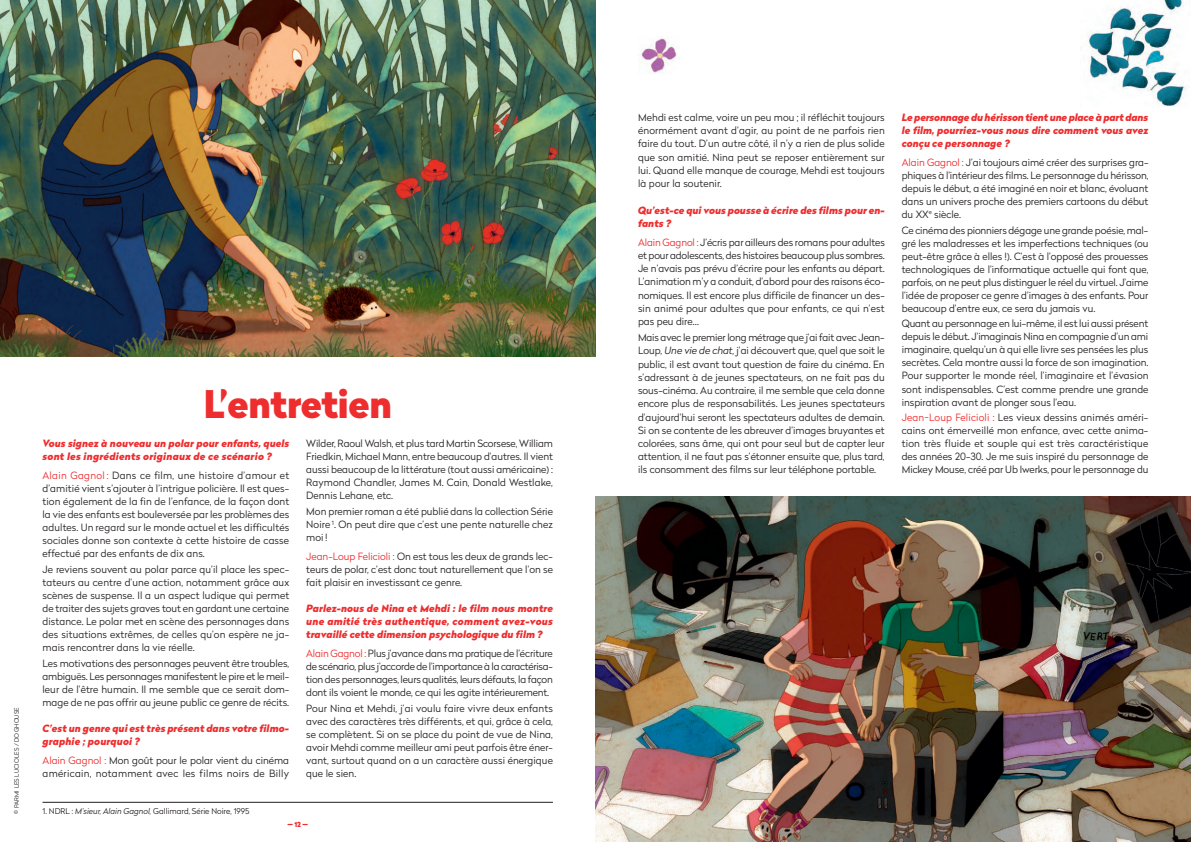
<style>
.page{position:relative;width:1191px;height:842px;background:#fff}
.page>*{position:absolute;margin:0;border:0;box-sizing:border-box;transform-origin:0 0}
.t1{font:900 38px "Radikal";letter-spacing:-.02em;color:#ee2d2e}
.t2{font:300 10px/13px "Radikal";color:#231f20;text-align:justify}
.t3{font:italic 900 10px/13px "Radikal";color:#ee2d2e}
.t4{font:300 10px/13px "Radikal";letter-spacing:.02em;color:#231f20}
.t5{font:300 8px "Radikal";color:#231f20}
.t6{font:900 7px "Radikal";color:#ee2d2e}
.t7{font:300 6px "Radikal";letter-spacing:.02em;color:#231f20}
.s1{color:#ee2d2e}
.s2{font-style:italic}
</style>
<div class="page">
<img style="left:0;top:0;width:595px;height:357px">
<img style="left:595px;top:496px;width:596px;height:346px">
<img style="left:1089px;top:0;width:97px;height:106px">
<hr style="left:43px;top:802px;width:510px;height:1px;background:#231f20">
<img style="left:638px;top:38px;width:39px;height:35px">
<p class="t7" style="left:12px;top:814px;width:108px;rotate:-90deg">© PARMI LES LUCIOLES / DOGHOUSE</p>
<h1 class="t1" style="left:203px;top:376px;width:190px">L’entretien</h1>
<p class="t3" style="left:43px;top:437px;width:248px">Vous signez à nouveau un polar pour enfants, quels sont les ingrédients originaux de ce scénario ?</p>
<p class="t2" style="left:43px;top:468px;width:248px"><span class="s1">Alain Gagnol :</span> Dans ce film, une histoire d’amour et d’amitié vient s’ajouter à l’intrigue policière. Il est ques&shy;tion également de la fin de l’enfance, de la façon dont la vie des enfants est bouleversée par les problèmes des adultes. Un regard sur le monde actuel et les difficultés sociales donne son contexte à cette histoire de casse effectué par des enfants de dix ans.</p>
<p class="t2" style="left:43px;top:562px;width:248px">Je reviens souvent au polar parce qu’il place les spec&shy;tateurs au centre d’une action, notamment grâce aux scènes de suspense. Il a un aspect ludique qui permet de traiter des sujets graves tout en gardant une certaine distance. Le polar met en scène des personnages dans des situations extrêmes, de celles qu’on espère ne ja&shy;mais rencontrer dans la vie réelle.</p>
<p class="t2" style="left:43px;top:656px;width:248px">Les motivations des personnages peuvent être troubles, ambiguës. Les personnages manifestent le pire et le meil&shy;leur de l’être humain. Il me semble que ce serait dom&shy;mage de ne pas offrir au jeune public ce genre de récits.</p>
<p class="t3" style="left:43px;top:722px;width:248px">C’est un genre qui est très présent dans votre filmo&shy;graphie ; pourquoi ?</p>
<p class="t4" style="left:43px;top:753px;width:248px"><span class="s1">Alain Gagnol :</span> Mon goût pour le polar vient du cinéma américain, notamment avec les films noirs de Billy</p>
<p class="t5" style="left:43px;top:805px;width:208px">1. NDRL : <span class="s2">M’sieur, Alain Gagnol,</span> Gallimard, Série Noire, 1995</p>
<p class="t2" style="left:306px;top:437px;width:248px">Wilder, Raoul Walsh, et plus tard Martin Scorsese, William Friedkin, Michael Mann, entre beaucoup d’autres. Il vient aussi beaucoup de la littérature (tout aussi américaine) :<br>Raymond Chandler, James M. Cain, Donald Westlake, Dennis Lehane, etc.</p>
<p class="t2" style="left:306px;top:505px;width:248px">Mon premier roman a été publié dans la collection Série Noire <sup>1</sup>. On peut dire que c’est une pente naturelle chez moi !</p>
<p class="t2" style="left:306px;top:549px;width:248px"><span class="s1">Jean-Loup Felicioli :</span> On est tous les deux de grands lec&shy;teurs de polar, c’est donc tout naturellement que l’on se fait plaisir en investissant ce genre.</p>
<p class="t3" style="left:306px;top:602px;width:248px;text-align:justify">Parlez-nous de Nina et Mehdi : le film nous montre une amitié très authentique, comment avez-vous travaillé cette dimension psychologique du film ?</p>
<p class="t2" style="left:306px;top:646px;width:248px"><span class="s1">Alain Gagnol :</span> Plus j’avance dans ma pratique de l’écriture de scénario, plus j’accorde de l’importance à la caractérisa&shy;tion des personnages, leurs qualités, leurs défauts, la façon dont ils voient le monde, ce qui les agite intérieurement.</p>
<p class="t2" style="left:306px;top:701px;width:248px">Pour Nina et Mehdi, j’ai voulu faire vivre deux enfants avec des caractères très différents, et qui, grâce à cela, se complètent. Si on se place du point de vue de Nina, avoir Mehdi comme meilleur ami peut parfois être éner&shy;vant, surtout quand on a un caractère aussi énergique que le sien.</p>
<p class="t6" style="left:287px;top:819px;width:22px">— 12 —</p>
<p class="t2" style="left:638px;top:110px;width:248px">Mehdi est calme, voire un peu mou ; il réfléchit toujours énormément avant d’agir, au point de ne parfois rien faire du tout. D’un autre côté, il n’y a rien de plus solide que son amitié. Nina peut se reposer entièrement sur lui. Quand elle manque de courage, Mehdi est toujours là pour la soutenir.</p>
<p class="t3" style="left:638px;top:203px;width:248px">Qu’est-ce qui vous pousse à écrire des films pour en&shy;fants ?</p>
<p class="t2" style="left:638px;top:235px;width:248px"><span class="s1">Alain Gagnol :</span> J’écris par ailleurs des romans pour adultes et pour adolescents, des histoires beaucoup plus sombres.<br>Je n’avais pas prévu d’écrire pour les enfants au départ.<br>L’animation m’y a conduit, d’abord pour des raisons éco&shy;nomiques. Il est encore plus difficile de financer un des&shy;sin animé pour adultes que pour enfants, ce qui n’est pas peu dire…</p>
<p class="t2" style="left:638px;top:331px;width:248px">Mais avec le premier long métrage que j’ai fait avec Jean-Loup, <span class="s2">Une vie de chat,</span> j’ai découvert que, quel que soit le public, il est avant tout question de faire du cinéma. En s’adressant à de jeunes spectateurs, on ne fait pas du sous-cinéma. Au contraire, il me semble que cela donne encore plus de responsabilités. Les jeunes spectateurs d’aujourd’hui seront les spectateurs adultes de demain.<br>Si on se contente de les abreuver d’images bruyantes et colorées, sans âme, qui ont pour seul but de capter leur attention, il ne faut pas s’étonner ensuite que, plus tard, ils consomment des films sur leur téléphone portable.</p>
<p class="t3" style="left:901px;top:111px;width:248px;text-align:justify">Le personnage du hérisson tient une place à part dans le film, pourriez-vous nous dire comment vous avez conçu ce personnage ?</p>
<p class="t2" style="left:901px;top:155px;width:248px"><span class="s1">Alain Gagnol :</span> J’ai toujours aimé créer des surprises gra&shy;phiques à l’intérieur des films. Le personnage du hérisson, depuis le début, a été imaginé en noir et blanc, évoluant dans un univers proche des premiers cartoons du début du XX<sup>e</sup> siècle.</p>
<p class="t2" style="left:901px;top:223px;width:248px">Ce cinéma des pionniers dégage une grande poésie, mal&shy;gré les maladresses et les imperfections techniques (ou peut-être grâce à elles !). C’est à l’opposé des prouesses technologiques de l’informatique actuelle qui font que, parfois, on ne peut plus distinguer le réel du virtuel. J’aime l’idée de proposer ce genre d’images à des enfants. Pour beaucoup d’entre eux, ce sera du jamais vu.</p>
<p class="t2" style="left:901px;top:317px;width:248px">Quant au personnage en lui-même, il est lui aussi présent depuis le début. J’imaginais Nina en compagnie d’un ami imaginaire, quelqu’un à qui elle livre ses pensées les plus secrètes. Cela montre aussi la force de son imagination.<br>Pour supporter le monde réel, l’imaginaire et l’évasion sont indispensables. C’est comme prendre une grande inspiration avant de plonger sous l’eau.</p>
<p class="t2" style="left:901px;top:411px;width:248px"><span class="s1">Jean-Loup Felicioli :</span> Les vieux dessins animés améri&shy;cains ont émerveillé mon enfance, avec cette anima&shy;tion très fluide et souple qui est très caractéristique des années 20-30. Je me suis inspiré du personnage de Mickey Mouse, créé par Ub Iwerks, pour le personnage du</p>
</div>
